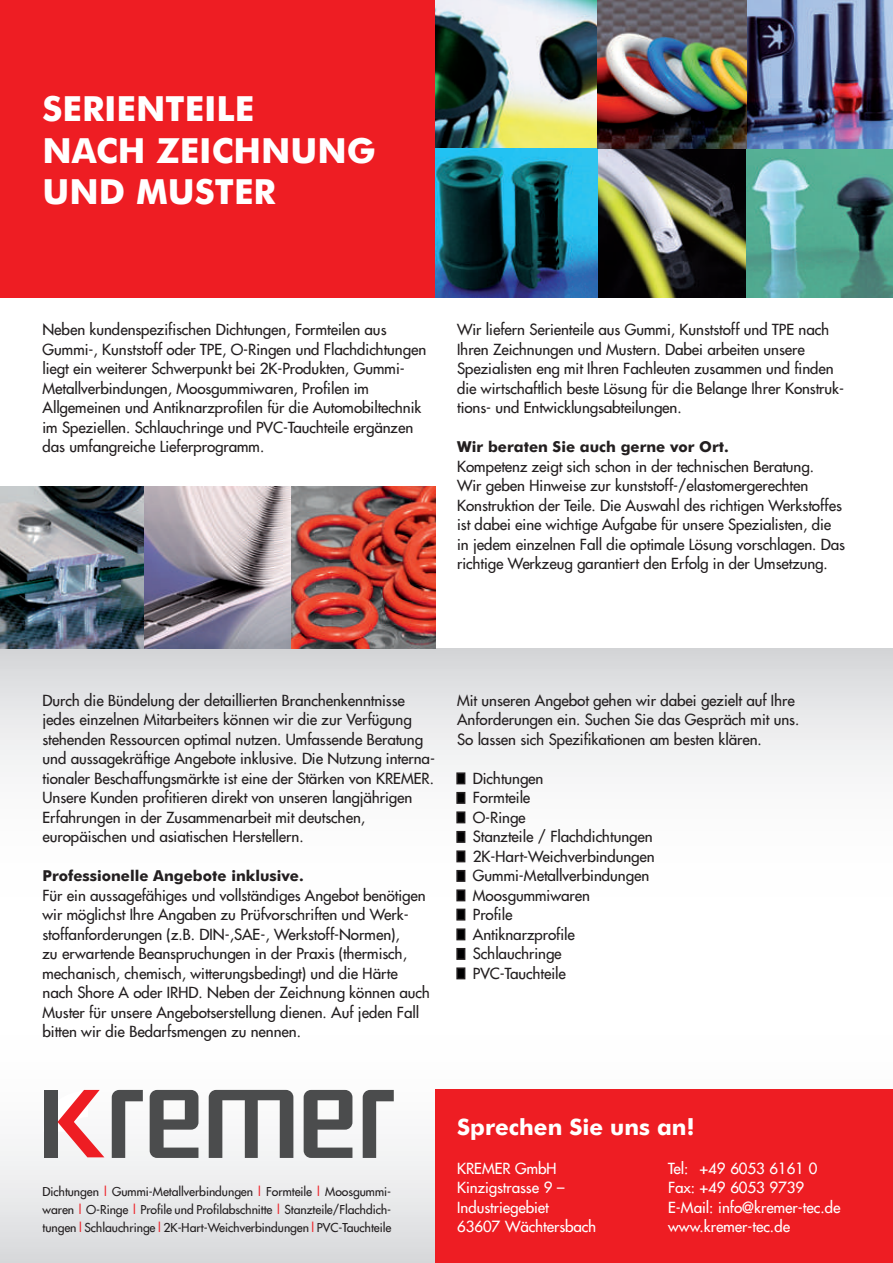
<style>
.page{position:relative;width:893px;height:1263px;background:#fff}
.page>*{position:absolute;margin:0;border:0;box-sizing:border-box;transform-origin:0 0}
.t1{font:700 34.5px/41.4px "Futura BT";color:#fff}
.t2{font:700 22.5px "Futura BT";color:#fff}
.t3{font:15px/19.5px "Futura 2";color:#231f20}
.t4{font:15px/19.5px "Futura 2";color:#fff}
.t5{font:700 15px "Futura BT";color:#231f20}
.t6{font:12px/18px "Futura 2";color:#231f20;text-align:justify}
.s1{color:#ee1d23}
</style>
<div class="page">
<div style="left:0;top:0;width:436px;height:298px;background:#ee1d23"></div>
<svg style="left:0;top:648px;width:893px;height:615px"></svg>
<img style="left:436px;top:0;width:457px;height:298px">
<img style="left:597px;top:0;width:149px;height:149px">
<img style="left:0;top:487px;width:291px;height:161px">
<div style="left:436px;top:1090px;width:457px;height:173px;background:#ee1d23"></div>
<img style="left:291px;top:487px;width:145px;height:161px">
<div style="left:456px;top:772px;width:9px;height:12px;background:#000001;border:2px solid #231f20"></div>
<div style="left:456px;top:792px;width:9px;height:12px;background:#000001;border:2px solid #231f20"></div>
<div style="left:456px;top:811px;width:9px;height:12px;background:#000001;border:2px solid #231f20"></div>
<div style="left:456px;top:831px;width:9px;height:12px;background:#000001;border:2px solid #231f20"></div>
<div style="left:456px;top:850px;width:9px;height:12px;background:#000001;border:2px solid #231f20"></div>
<div style="left:456px;top:870px;width:9px;height:12px;background:#000001;border:2px solid #231f20"></div>
<div style="left:456px;top:889px;width:9px;height:12px;background:#000001;border:2px solid #231f20"></div>
<div style="left:456px;top:909px;width:9px;height:11px;background:#000001;border:2px solid #231f20"></div>
<div style="left:456px;top:928px;width:9px;height:12px;background:#000001;border:2px solid #231f20"></div>
<div style="left:456px;top:948px;width:9px;height:12px;background:#000001;border:2px solid #231f20"></div>
<div style="left:456px;top:967px;width:9px;height:12px;background:#000001;border:2px solid #231f20"></div>
<svg style="left:43px;top:1090px;width:61px;height:67px"></svg>
<svg style="left:112px;top:1090px;width:31px;height:68px"></svg>
<svg style="left:363px;top:1090px;width:31px;height:68px"></svg>
<svg style="left:150px;top:1090px;width:48px;height:68px"></svg>
<svg style="left:304px;top:1090px;width:48px;height:68px"></svg>
<svg style="left:209px;top:1090px;width:84px;height:68px"></svg>
<h1 class="t1" style="left:43px;top:88px;width:335px">SERIENTEILE<br>NACH ZEICHNUNG<br>UND MUSTER</h1>
<p class="t3" style="left:43px;top:320px;width:385px">Neben kundenspezifischen Dichtungen, Formteilen aus Gummi-, Kunststoff oder TPE, O-Ringen und Flachdichtungen liegt ein weiterer Schwerpunkt bei 2K-Produkten, Gummi-Metallverbindungen, Moosgummiwaren, Profilen im Allgemeinen und Antiknarzprofilen für die Automobiltechnik im Speziellen. Schlauchringe und PVC-Tauchteile ergänzen das umfangreiche Lieferprogramm.</p>
<p class="t3" style="left:457px;top:320px;width:389px">Wir liefern Serienteile aus Gummi, Kunststoff und TPE nach Ihren Zeichnungen und Mustern. Dabei arbeiten unsere Spezialisten eng mit Ihren Fachleuten zusammen und finden die wirtschaftlich beste Lösung für die Belange Ihrer Konstruk&shy;tions- und Entwicklungsabteilungen.</p>
<p class="t5" style="left:457px;top:438px;width:273px">Wir beraten Sie auch gerne vor Ort.</p>
<p class="t3" style="left:457px;top:456px;width:389px">Kompetenz zeigt sich schon in der technischen Beratung.<br>Wir geben Hinweise zur kunststoff-/elastomergerechten Konstruktion der Teile. Die Auswahl des richtigen Werkstoffes ist dabei eine wichtige Aufgabe für unsere Spezialisten, die in jedem einzelnen Fall die optimale Lösung vorschlagen. Das richtige Werkzeug garantiert den Erfolg in der Umsetzung.</p>
<p class="t3" style="left:43px;top:690px;width:394px">Durch die Bündelung der detaillierten Branchenkenntnisse jedes einzelnen Mitarbeiters können wir die zur Verfügung stehenden Ressourcen optimal nutzen. Umfassende Beratung und aussagekräftige Angebote inklusive. Die Nutzung interna&shy;tionaler Beschaffungsmärkte ist eine der Stärken von KREMER.<br>Unsere Kunden profitieren direkt von unseren langjährigen Erfahrungen in der Zusammenarbeit mit deutschen, europäischen und asiatischen Herstellern.</p>
<p class="t5" style="left:43px;top:867px;width:263px">Professionelle Angebote inklusive.</p>
<p class="t3" style="left:43px;top:885px;width:389px">Für ein aussagefähiges und vollständiges Angebot benötigen wir möglichst Ihre Angaben zu Prüfvorschriften und Werk&shy;stoffanforderungen (z.B. DIN-,SAE-, Werkstoff-Normen),<br>zu erwartende Beanspruchungen in der Praxis (thermisch, mechanisch, chemisch, witterungsbedingt) und die Härte nach Shore A oder IRHD. Neben der Zeichnung können auch Muster für unsere Angebotserstellung dienen. Auf jeden Fall bitten wir die Bedarfsmengen zu nennen.</p>
<p class="t3" style="left:457px;top:690px;width:344px">Mit unseren Angebot gehen wir dabei gezielt auf Ihre<br>Anforderungen ein. Suchen Sie das Gespräch mit uns.<br>So lassen sich Spezifikationen am besten klären.</p>
<p class="t3" style="left:473px;top:768px;width:183px">Dichtungen<br>Formteile<br>O-Ringe<br>Stanzteile / Flachdichtungen<br>2K-Hart-Weichverbindungen<br>Gummi-Metallverbindungen<br>Moosgummiwaren<br>Profile<br>Antiknarzprofile<br>Schlauchringe<br>PVC-Tauchteile</p>
<p class="t6" style="left:43px;top:1183px;width:350px">Dichtungen <span class="s1">|</span> Gummi-Metallverbindungen <span class="s1">|</span> Formteile <span class="s1">|</span> Moosgummi&shy;waren <span class="s1">|</span> O-Ringe <span class="s1">|</span> Profile und Profilabschnitte <span class="s1">|</span> Stanzteile/Flachdich&shy;tungen <span class="s1">|</span>Schlauchringe <span class="s1">|</span>2K-Hart-Weichverbindungen <span class="s1">|</span>PVC-Tauchteile</p>
<h2 class="t2" style="left:457px;top:1113px;width:239px">Sprechen Sie uns an!</h2>
<p class="t4" style="left:457px;top:1158px;width:141px">KREMER GmbH<br>Kinzigstrasse 9 –<br>Industriegebiet<br>63607 Wächtersbach</p>
<p class="t4" style="left:668px;top:1158px;width:174px">Tel: +49 6053 6161 0<br>Fax: +49 6053 9739<br>E-Mail: info@kremer-tec.de www.kremer-tec.de</p>
</div>
